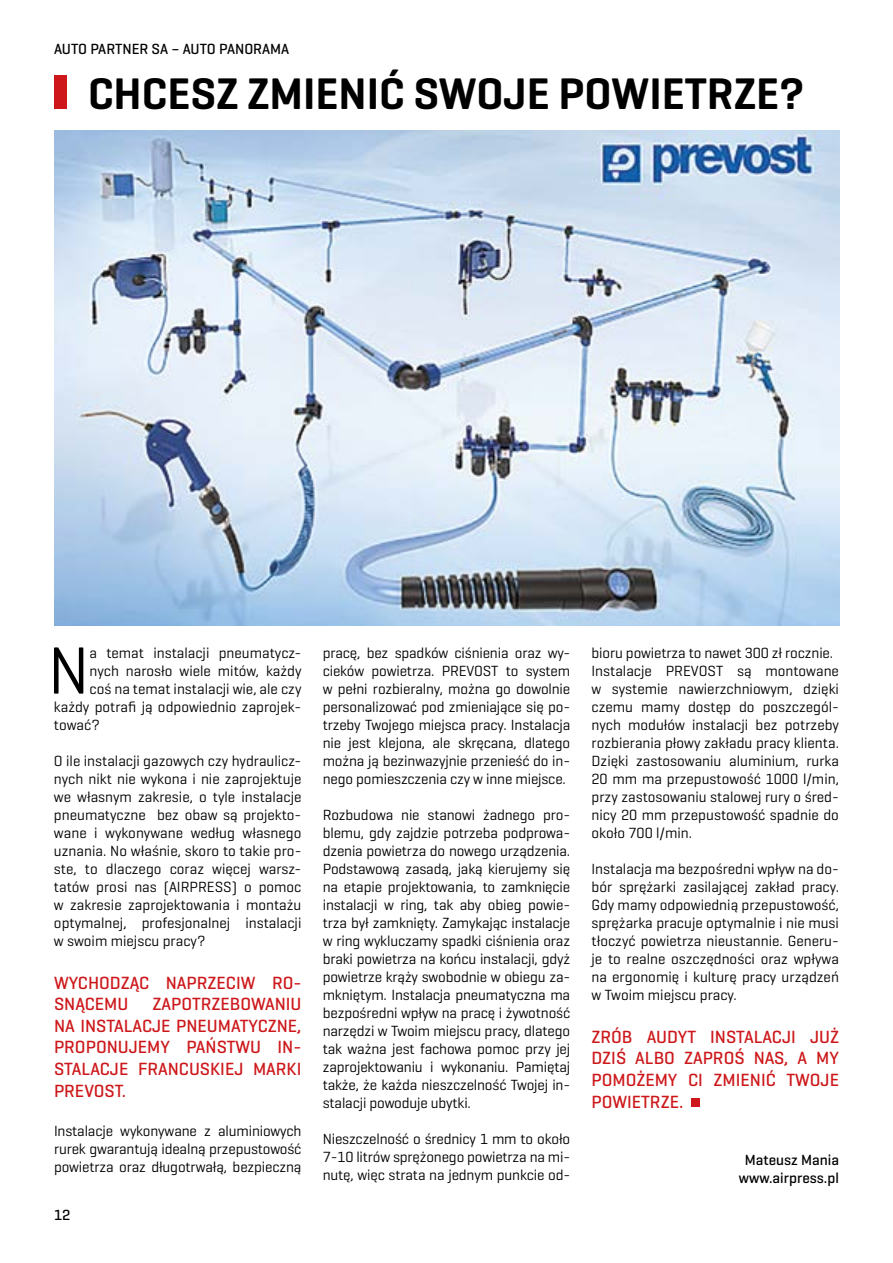
<style>
.page{position:relative;width:893px;height:1263px;background:#fff}
.page>*{position:absolute;margin:0;border:0;box-sizing:border-box;transform-origin:0 0}
.t1{font:67.95px "Geogrotesque";color:#000}
.t2{font:600 45px "Geogrotesque";color:#000}
.t3{font:500 18px/21.6px "Geogrotesque";color:#cd171a;text-align:justify}
.t4{font:15px/18px "Geogrotesque";color:#000;text-align:justify}
.t5{font:500 15px/18px "Geogrotesque";color:#000;text-align:center}
</style>
<div class="page">
<div style="left:54px;top:75px;width:13px;height:34px;background:#cd171a"></div>
<img style="left:54px;top:130px;width:785px;height:495px">
<div style="left:691px;top:1098px;width:8px;height:9px;background:#cd171a"></div>
<p class="t5" style="left:54px;top:40px;width:237px">AUTO PARTNER SA – AUTO PANORAMA</p>
<h2 class="t2" style="left:88px;top:66px;width:718px">CHCESZ ZMIENIĆ SWOJE POWIETRZE?</h2>
<h1 class="t1" style="left:48px;top:628px;width:43px">N</h1>
<p class="t4" style="left:90px;top:643px;width:213px">a temat instalacji pneumatycz-</p>
<p class="t4" style="left:90px;top:661px;width:213px">nych narosło wiele mitów, każdy</p>
<p class="t4" style="left:90px;top:679px;width:213px">coś na temat instalacji wie, ale czy</p>
<p class="t4" style="left:54px;top:697px;width:249px">każdy potrafi ją odpowiednio zaprojek-</p>
<p class="t4" style="left:54px;top:715px;width:47px">tować?</p>
<p class="t4" style="left:54px;top:751px;width:249px">O ile instalacji gazowych czy hydraulicz&shy;nych nikt nie wykona i nie zaprojektuje we własnym zakresie, o tyle instalacje pneumatyczne bez obaw są projekto&shy;wane i wykonywane według własnego uznania. No właśnie, skoro to takie pro&shy;ste, to dlaczego coraz więcej warsz&shy;tatów prosi nas (AIRPRESS) o pomoc w zakresie zaprojektowania i montażu optymalnej, profesjonalnej instalacji w swoim miejscu pracy?</p>
<p class="t3" style="left:54px;top:971px;width:249px">WYCHODZĄC NAPRZECIW RO-<br>SNĄCEMU</p>
<p class="t3" style="left:54px;top:993px;width:249px;text-indent:98px">ZAPOTRZEBOWANIU NA INSTALACJE PNEUMATYCZNE, PROPONUJEMY PAŃSTWU IN-STALACJE FRANCUSKIEJ MARKI PREVOST.</p>
<p class="t4" style="left:54px;top:1121px;width:249px">Instalacje wykonywane z aluminiowych rurek gwarantują idealną przepustowość powietrza oraz długotrwałą, bezpieczną</p>
<p class="t5" style="left:54px;top:1206px;width:18px">12</p>
<p class="t4" style="left:323px;top:643px;width:249px">pracę, bez spadków ciśnienia oraz wy&shy;cieków powietrza. PREVOST to system w pełni rozbieralny, można go dowolnie personalizować pod zmieniające się po&shy;trzeby Twojego miejsca pracy. Instalacja nie jest klejona, ale skręcana, dlatego można ją bezinwazyjnie przenieść do in&shy;nego pomieszczenia czy w inne miejsce.</p>
<p class="t4" style="left:323px;top:805px;width:249px">Rozbudowa nie stanowi żadnego pro&shy;blemu, gdy zajdzie potrzeba podprowa&shy;dzenia powietrza do nowego urządzenia.<br>Podstawową zasadą, jaką kierujemy się na etapie projektowania, to zamknięcie instalacji w ring, tak aby obieg powie&shy;trza był zamknięty. Zamykając instalacje w ring wykluczamy spadki ciśnienia oraz braki powietrza na końcu instalacji, gdyż powietrze krąży swobodnie w obiegu za&shy;mkniętym. Instalacja pneumatyczna ma bezpośredni wpływ na pracę i żywotność narzędzi w Twoim miejscu pracy, dlatego tak ważna jest fachowa pomoc przy jej zaprojektowaniu i wykonaniu. Pamiętaj także, że każda nieszczelność Twojej in&shy;stalacji powoduje ubytki.</p>
<p class="t4" style="left:323px;top:1129px;width:249px">Nieszczelność o średnicy 1 mm to około 7-10 litrów sprężonego powietrza na mi&shy;nutę, więc strata na jednym punkcie od-</p>
<p class="t4" style="left:591px;top:643px;width:249px;text-align:left">bioru powietrza to nawet 300 zł rocznie.<br>Instalacje PREVOST są montowane w systemie nawierzchniowym, dzięki czemu mamy dostęp do poszczegól&shy;nych modułów instalacji bez potrzeby rozbierania płowy zakładu pracy klienta.<br>Dzięki zastosowaniu aluminium, rurka 20 mm ma przepustowość 1000 l/min, przy zastosowaniu stalowej rury o śred&shy;nicy 20 mm przepustowość spadnie do około 700 l/min.</p>
<p class="t4" style="left:591px;top:859px;width:249px">Instalacja ma bezpośredni wpływ na do&shy;bór sprężarki zasilającej zakład pracy.<br>Gdy mamy odpowiednią przepustowość, sprężarka pracuje optymalnie i nie musi tłoczyć powietrza nieustannie. Generu&shy;je to realne oszczędności oraz wpływa na ergonomię i kulturę pracy urządzeń w Twoim miejscu pracy.</p>
<p class="t3" style="left:591px;top:1025px;width:249px">ZRÓB AUDYT INSTALACJI JUŻ DZIŚ ALBO ZAPROŚ NAS, A MY POMOŻEMY CI ZMIENIĆ TWOJE POWIETRZE.</p>
<p class="t5" style="left:739px;top:1151px;width:102px">Mateusz Mania www.airpress.pl</p>
</div>
